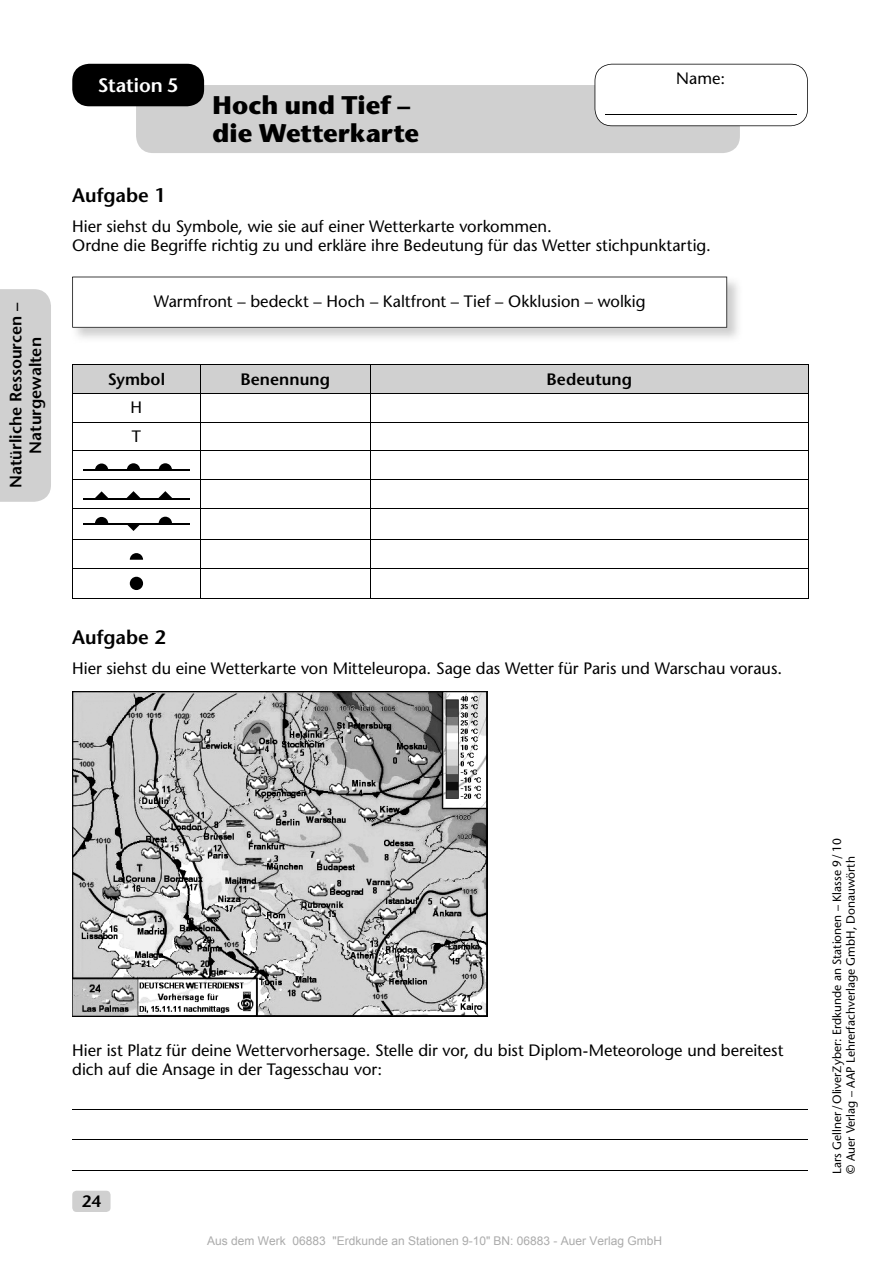
<style>
.page{position:relative;width:893px;height:1263px;background:#fff}
.page>*{position:absolute;margin:0;border:0;box-sizing:border-box;transform-origin:0 0}
.t1{font:700 25.5px/28.5px "Stone Sans";color:#000}
.t2{font:600 19.5px "Stone Sans";color:#000}
.t3{font:600 19.5px "Stone Sans";color:#fff}
.t4{font:16.5px/19.5px "Stone Sans";color:#000}
.t5{font:600 16.5px/19.5px "Stone Sans";color:#000;text-align:center}
.t6{font:12px/13.5px "Stone Sans";color:#000}
.t7{font:12px "Arial";color:#ababab}
</style>
<div class="page">
<div style="left:136px;top:85px;width:604px;height:68px;background:#d0d0d0;border-radius:17px"></div>
<div style="left:72px;top:64px;width:132px;height:42px;background:#000;border-radius:17px"></div>
<svg style="left:594px;top:64px;width:214px;height:62px"></svg>
<div style="left:72px;top:1191px;width:39px;height:21px;background:#d0d0d0;border-radius:4px"></div>
<hr style="left:606px;top:114px;width:191px;height:1px;background:#000">
<div style="left:0;top:289px;width:51px;height:213px;background:#d0d0d0"></div>
<hr style="left:72px;top:1109px;width:736px;height:1px;background:#000">
<hr style="left:72px;top:1139px;width:736px;height:1px;background:#000">
<hr style="left:72px;top:1170px;width:736px;height:1px;background:#000">
<img style="left:72px;top:276px;width:666px;height:62px">
<svg style="left:72px;top:277px;width:655px;height:51px"></svg>
<hr style="left:72px;top:508px;width:298px;height:1px;background:#000">
<hr style="left:200px;top:508px;width:1px;height:31px;background:#000">
<hr style="left:370px;top:508px;width:439px;height:1px;background:#000">
<hr style="left:370px;top:508px;width:1px;height:31px;background:#000">
<hr style="left:72px;top:539px;width:298px;height:1px;background:#000">
<hr style="left:370px;top:539px;width:439px;height:1px;background:#000">
<hr style="left:72px;top:568px;width:298px;height:1px;background:#000">
<svg style="left:200px;top:540px;width:1px;height:58px"></svg>
<hr style="left:370px;top:568px;width:439px;height:1px;background:#000">
<svg style="left:370px;top:540px;width:1px;height:58px"></svg>
<hr style="left:72px;top:508px;width:1px;height:31px;background:#000">
<hr style="left:808px;top:508px;width:1px;height:31px;background:#000">
<svg style="left:72px;top:540px;width:1px;height:58px"></svg>
<svg style="left:808px;top:540px;width:1px;height:58px"></svg>
<hr style="left:72px;top:598px;width:737px;height:1px;background:#000">
<svg style="left:72px;top:364px;width:737px;height:144px"></svg>
<hr style="left:83px;top:523px;width:107px;height:1px;background:#000">
<svg style="left:95px;top:517px;width:13px;height:6px"></svg>
<svg style="left:126px;top:524px;width:15px;height:7px"></svg>
<svg style="left:159px;top:517px;width:13px;height:6px"></svg>
<svg style="left:130px;top:553px;width:13px;height:7px"></svg>
<div style="left:130px;top:577px;width:13px;height:13px;background:#000;border-radius:50%"></div>
<img style="left:72px;top:691px;width:415px;height:325px">
<p class="t5" style="left:8px;top:488px;width:186px;rotate:-90deg">Natürliche Ressourcen –<br>Naturgewalten</p>
<p class="t3" style="left:98px;top:78px;width:82px">Station 5</p>
<h1 class="t1" style="left:213px;top:93px;width:208px">Hoch und Tief – die Wetterkarte</h1>
<p class="t4" style="left:676px;top:70px;width:50px">Name:</p>
<p class="t2" style="left:72px;top:187px;width:95px">Aufgabe 1</p>
<p class="t4" style="left:72px;top:218px;width:640px">Hier siehst du Symbole, wie sie auf einer Wetterkarte vorkommen.<br>Ordne die Begriffe richtig zu und erkläre ihre Bedeutung für das Wetter stichpunktartig.</p>
<p class="t4" style="left:154px;top:293px;width:493px">Warmfront – bedeckt – Hoch – Kaltfront – Tief – Okklusion – wolkig</p>
<p class="t5" style="left:108px;top:371px;width:59px">Symbol</p>
<p class="t5" style="left:240px;top:371px;width:91px">Benennung</p>
<p class="t5" style="left:546px;top:371px;width:87px">Bedeutung</p>
<p class="t4" style="left:131px;top:395px;width:13px;line-height:28.7px">H<br>T</p>
<p class="t2" style="left:72px;top:630px;width:95px">Aufgabe 2</p>
<p class="t4" style="left:72px;top:660px;width:711px">Hier siehst du eine Wetterkarte von Mitteleuropa. Sage das Wetter für Paris und Warschau voraus.</p>
<p class="t4" style="left:72px;top:1042px;width:713px">Hier ist Platz für deine Wettervorhersage. Stelle dir vor, du bist Diplom-Meteorologe und bereitest dich auf die Ansage in der Tagesschau vor:</p>
<p class="t5" style="left:82px;top:1193px;width:20px">24</p>
<p class="t7" style="left:207px;top:1234px;width:457px">Aus dem Werk 06883 "Erdkunde an Stationen 9-10" BN: 06883 - Auer Verlag GmbH</p>
<p class="t6" style="left:831px;top:1174px;width:337px;rotate:-90deg">Lars Gellner / OliverZyber: Erdkunde an Stationen – Klasse 9 / 10 © Auer Verlag – AAP Lehrerfachverlage GmbH, Donauwörth</p>
</div>
